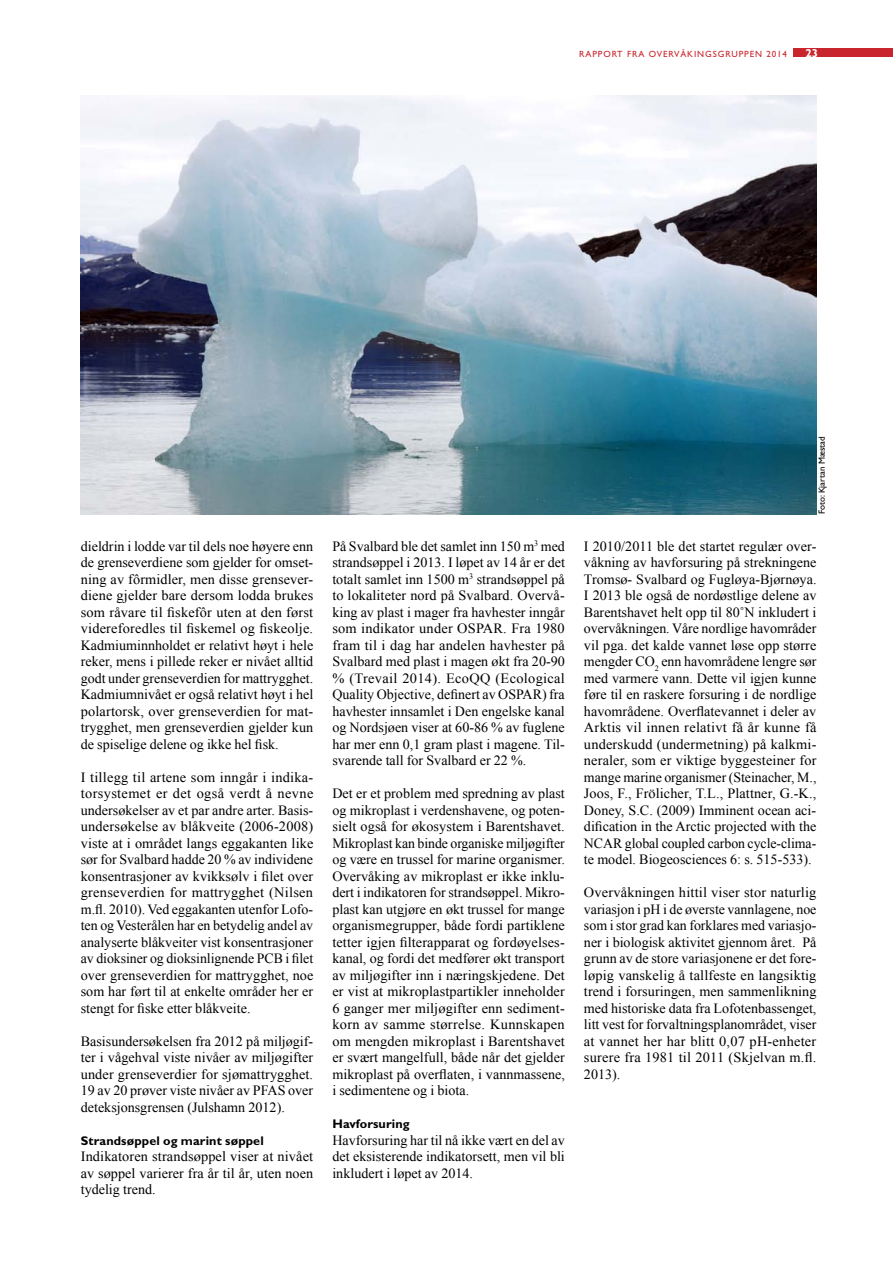
<style>
.page{position:relative;width:893px;height:1263px;background:#fff}
.page>*{position:absolute;margin:0;border:0;box-sizing:border-box;transform-origin:0 0}
.t1{font:14.1px/16.5px "Times New Roman";color:#000;text-align:justify}
.t2{font:700 12.6px "Gill Sans";letter-spacing:.01em;color:#000}
.t3{font:700 11.55px "Gill Sans";color:#fff}
.t4{font:9px "Gill Sans";letter-spacing:.1em;color:#c9252c}
.t5{font:9px "Gill Sans";color:#000}
</style>
<div class="page">
<div style="left:793px;top:48px;width:100px;height:9px;background:#c9252c"></div>
<img style="left:81px;top:95px;width:735px;height:419px">
<p class="t4" style="left:579px;top:49px;width:209px">RAPPORT FRA OVERVÅKINGSGRUPPEN 2014</p>
<p class="t3" style="left:805px;top:47px;width:14px">23</p>
<p class="t1" style="left:81px;top:537px;width:234px">dieldrin i lodde var til dels noe høyere enn de grenseverdiene som gjelder for omset&shy;ning av fôrmidler, men disse grensever&shy;diene gjelder bare dersom lodda brukes som råvare til fiskefôr uten at den først videreforedles til fiskemel og fiskeolje.<br>Kadmiuminnholdet er relativt høyt i hele reker, mens i pillede reker er nivået alltid godt under grenseverdien for mattrygghet.<br>Kadmiumnivået er også relativt høyt i hel polartorsk, over grenseverdien for mat&shy;trygghet, men grenseverdien gjelder kun de spiselige delene og ikke hel fisk.</p>
<p class="t1" style="left:81px;top:768px;width:234px">I tillegg til artene som inngår i indika&shy;torsystemet er det også verdt å nevne undersøkelser av et par andre arter. Basis&shy;undersøkelse av blåkveite (2006-2008) viste at i området langs eggakanten like sør for Svalbard hadde 20 % av individene konsentrasjoner av kvikksølv i filet over grenseverdien for mattrygghet (Nilsen m.fl. 2010). Ved eggakanten utenfor Lofo&shy;ten og Vesterålen har en betydelig andel av analyserte blåkveiter vist konsentrasjoner av dioksiner og dioksinlignende PCB i filet over grenseverdien for mattrygghet, noe som har ført til at enkelte områder her er stengt for fiske etter blåkveite.</p>
<p class="t1" style="left:81px;top:1032px;width:234px">Basisundersøkelsen fra 2012 på miljøgif&shy;ter i vågehval viste nivåer av miljøgifter under grenseverdier for sjømattrygghet.<br>19 av 20 prøver viste nivåer av PFAS over deteksjonsgrensen (Julshamn 2012).</p>
<p class="t2" style="left:81px;top:1133px;width:184px">Strandsøppel og marint søppel</p>
<p class="t1" style="left:81px;top:1148px;width:234px">Indikatoren strandsøppel viser at nivået av søppel varierer fra år til år, uten noen tydelig trend.</p>
<p class="t1" style="left:332px;top:537px;width:234px">På Svalbard ble det samlet inn 150 m<sup>3</sup> med strandsøppel i 2013. I løpet av 14 år er det totalt samlet inn 1500 m<sup>3</sup> strandsøppel på to lokaliteter nord på Svalbard. Overvå&shy;king av plast i mager fra havhester inngår som indikator under OSPAR. Fra 1980 fram til i dag har andelen havhester på Svalbard med plast i magen økt fra 20-90 % (Trevail 2014). EcoQQ (Ecological Quality Objective, definert av OSPAR) fra havhester innsamlet i Den engelske kanal og Nordsjøen viser at 60-86 % av fuglene har mer enn 0,1 gram plast i magene. Til&shy;svarende tall for Svalbard er 22 %.</p>
<p class="t1" style="left:332px;top:785px;width:234px">Det er et problem med spredning av plast og mikroplast i verdenshavene, og poten&shy;sielt også for økosystem i Barentshavet.<br>Mikroplast kan binde organiske miljøgifter og være en trussel for marine organismer.<br>Overvåking av mikroplast er ikke inklu&shy;dert i indikatoren for strandsøppel. Mikro&shy;plast kan utgjøre en økt trussel for mange organismegrupper, både fordi partiklene tetter igjen filterapparat og fordøyelses&shy;kanal, og fordi det medfører økt transport av miljøgifter inn i næringskjedene. Det er vist at mikroplastpartikler inneholder 6 ganger mer miljøgifter enn sediment&shy;korn av samme størrelse. Kunnskapen om mengden mikroplast i Barentshavet er svært mangelfull, både når det gjelder mikroplast på overflaten, i vannmassene, i sedimentene og i biota.</p>
<p class="t2" style="left:332px;top:1116px;width:79px">Havforsuring</p>
<p class="t1" style="left:332px;top:1131px;width:234px">Havforsuring har til nå ikke vært en del av det eksisterende indikatorsett, men vil bli inkludert i løpet av 2014.</p>
<p class="t5" style="left:816px;top:514px;width:79px;rotate:-90deg">Foto: Kjartan Mæstad</p>
<p class="t1" style="left:584px;top:537px;width:234px">I 2010/2011 ble det startet regulær over&shy;våkning av havforsuring på strekningene Tromsø- Svalbard og Fugløya-Bjørnøya.<br>I 2013 ble også de nordøstlige delene av Barentshavet helt opp til 80˚N inkludert i overvåkningen. Våre nordlige havområder vil pga. det kalde vannet løse opp større mengder CO<sub>2</sub> enn havområdene lengre sør med varmere vann. Dette vil igjen kunne føre til en raskere forsuring i de nordlige havområdene. Overflatevannet i deler av Arktis vil innen relativt få år kunne få underskudd (undermetning) på kalkmi&shy;neraler, som er viktige byggesteiner for mange marine organismer (Steinacher, M., Joos, F., Frölicher, T.L., Plattner, G.-K., Doney, S.C. (2009) Imminent ocean aci&shy;dification in the Arctic projected with the NCAR global coupled carbon cycle-clima&shy;te model. Biogeosciences 6: s. 515-533).</p>
<p class="t1" style="left:584px;top:884px;width:234px">Overvåkningen hittil viser stor naturlig variasjon i pH i de øverste vannlagene, noe som i stor grad kan forklares med variasjo&shy;ner i biologisk aktivitet gjennom året. På grunn av de store variasjonene er det fore&shy;løpig vanskelig å tallfeste en langsiktig trend i forsuringen, men sammenlikning med historiske data fra Lofotenbassenget, litt vest for forvaltningsplanområdet, viser at vannet her har blitt 0,07 pH-enheter surere fra 1981 til 2011 (Skjelvan m.fl.<br>2013).</p>
</div>
